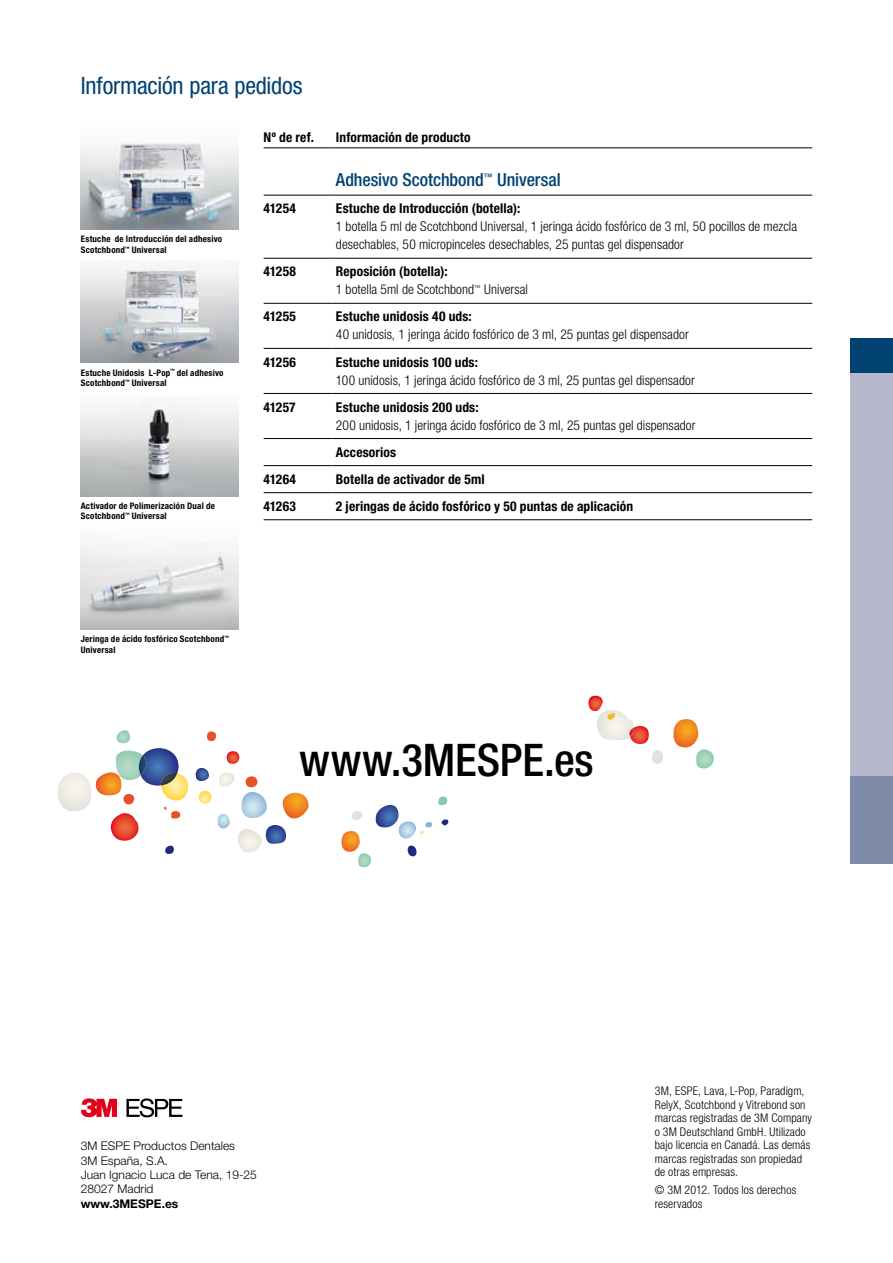
<style>
.page{position:relative;width:893px;height:1263px;background:#fff}
.page>*{position:absolute;margin:0;border:0;box-sizing:border-box;transform-origin:0 0}
.t1{font:500 condensed 45px "Helvetica Neue LT Std";letter-spacing:-.005em;color:#000}
.t2{font:condensed 24px "Helvetica Neue LT Std";letter-spacing:-.005em;color:#004272}
.t3{font:500 condensed 18px "Helvetica Neue LT Std";color:#004272}
.t4{font:300 condensed 13.5px/18px "Helvetica Neue LT Std";letter-spacing:.005em;color:#000}
.t5{font:700 condensed 13.5px "Helvetica Neue LT Std";letter-spacing:.01em;color:#000}
.t6{font:300 condensed 12px/13.5px "Helvetica Neue LT Std";letter-spacing:.01em;color:#000}
.t7{font:300 12px/14.4px "Helvetica Neue LT Std";color:#000}
.t8{font:700 12px "Helvetica Neue LT Std";color:#000}
.t9{font:700 condensed 9px/10.5px "Helvetica Neue LT Std";letter-spacing:.025em;color:#000}
.s1{font-weight:700}
</style>
<div class="page">
<div style="left:850px;top:372px;width:43px;height:404px;background:#b7b8cb"></div>
<div style="left:850px;top:776px;width:43px;height:87px;background:#7e8aa8"></div>
<div style="left:850px;top:338px;width:43px;height:34px;background:#004272"></div>
<hr style="left:0;top:589px;width:1px;height:674px;background:#004272">
<img style="left:81px;top:261px;width:157px;height:102px">
<img style="left:81px;top:142px;width:157px;height:88px">
<img style="left:81px;top:544px;width:157px;height:85px">
<img style="left:81px;top:406px;width:157px;height:90px">
<svg style="left:196px;top:768px;width:13px;height:13px"></svg>
<svg style="left:218px;top:814px;width:12px;height:14px"></svg>
<svg style="left:219px;top:772px;width:16px;height:15px"></svg>
<svg style="left:238px;top:825px;width:48px;height:27px"></svg>
<svg style="left:242px;top:776px;width:25px;height:42px"></svg>
<svg style="left:283px;top:793px;width:26px;height:25px"></svg>
<svg style="left:207px;top:731px;width:9px;height:10px"></svg>
<svg style="left:227px;top:751px;width:12px;height:13px"></svg>
<svg style="left:58px;top:730px;width:130px;height:124px"></svg>
<img style="left:161px;top:773px;width:16px;height:12px">
<svg style="left:199px;top:791px;width:12px;height:13px"></svg>
<svg style="left:441px;top:819px;width:7px;height:6px"></svg>
<svg style="left:438px;top:796px;width:9px;height:9px"></svg>
<svg style="left:342px;top:805px;width:90px;height:62px"></svg>
<svg style="left:652px;top:750px;width:11px;height:14px"></svg>
<svg style="left:673px;top:719px;width:41px;height:49px"></svg>
<svg style="left:588px;top:696px;width:61px;height:48px"></svg>
<svg style="left:81px;top:1098px;width:36px;height:19px"></svg>
<svg style="left:126px;top:1098px;width:56px;height:19px"></svg>
<hr style="left:264px;top:148px;width:68px;height:1px;background:#000">
<hr style="left:332px;top:148px;width:480px;height:1px;background:#000">
<hr style="left:264px;top:348px;width:68px;height:1px;background:#000">
<hr style="left:332px;top:348px;width:480px;height:1px;background:#000">
<hr style="left:264px;top:195px;width:68px;height:1px;background:#000">
<hr style="left:332px;top:195px;width:480px;height:1px;background:#000">
<hr style="left:264px;top:258px;width:68px;height:1px;background:#000">
<hr style="left:332px;top:258px;width:480px;height:1px;background:#000">
<hr style="left:264px;top:303px;width:68px;height:1px;background:#000">
<hr style="left:332px;top:303px;width:480px;height:1px;background:#000">
<hr style="left:264px;top:393px;width:68px;height:1px;background:#000">
<hr style="left:264px;top:438px;width:68px;height:1px;background:#000">
<hr style="left:264px;top:465px;width:68px;height:1px;background:#000">
<hr style="left:264px;top:492px;width:68px;height:1px;background:#000">
<hr style="left:264px;top:519px;width:68px;height:1px;background:#000">
<hr style="left:332px;top:393px;width:480px;height:1px;background:#000">
<hr style="left:332px;top:438px;width:480px;height:1px;background:#000">
<hr style="left:332px;top:465px;width:480px;height:1px;background:#000">
<hr style="left:332px;top:492px;width:480px;height:1px;background:#000">
<hr style="left:332px;top:519px;width:480px;height:1px;background:#000">
<h2 class="t2" style="left:81px;top:71px;width:223px">Información para pedidos</h2>
<p class="t5" style="left:264px;top:129px;width:52px">Nº de ref.</p>
<p class="t5" style="left:336px;top:129px;width:136px">Información de producto</p>
<h3 class="t3" style="left:336px;top:169px;width:226px">Adhesivo Scotchbond<sup>™</sup> Universal</h3>
<p class="t5" style="left:264px;top:200px;width:34px">41254</p>
<p class="t5" style="left:336px;top:200px;width:186px">Estuche de Introducción (botella):</p>
<p class="t4" style="left:336px;top:217px;width:463px">1 botella 5 ml de Scotchbond Universal, 1 jeringa ácido fosfórico de 3 ml, 50 pocillos de mezcla desechables, 50 micropinceles desechables, 25 puntas gel dispensador</p>
<p class="t5" style="left:264px;top:263px;width:34px">41258</p>
<p class="t4" style="left:336px;top:262px;width:194px"><span class="s1">Reposición (botella):<br></span>1 botella 5ml de Scotchbond<sup>™</sup> Universal</p>
<p class="t5" style="left:264px;top:308px;width:34px">41255</p>
<p class="t5" style="left:336px;top:308px;width:137px">Estuche unidosis 40 uds:</p>
<p class="t4" style="left:336px;top:326px;width:354px">40 unidosis, 1 jeringa ácido fosfórico de 3 ml, 25 puntas gel dispensador</p>
<p class="t5" style="left:264px;top:353px;width:34px">41256</p>
<p class="t5" style="left:336px;top:353px;width:143px">Estuche unidosis 100 uds:</p>
<p class="t4" style="left:336px;top:371px;width:360px">100 unidosis, 1 jeringa ácido fosfórico de 3 ml, 25 puntas gel dispensador</p>
<p class="t5" style="left:264px;top:399px;width:34px">41257</p>
<p class="t5" style="left:336px;top:399px;width:144px">Estuche unidosis 200 uds:</p>
<p class="t4" style="left:336px;top:416px;width:361px">200 unidosis, 1 jeringa ácido fosfórico de 3 ml, 25 puntas gel dispensador</p>
<p class="t5" style="left:336px;top:444px;width:62px">Accesorios</p>
<p class="t5" style="left:264px;top:471px;width:34px">41264</p>
<p class="t5" style="left:336px;top:471px;width:150px">Botella de activador de 5ml</p>
<p class="t5" style="left:264px;top:498px;width:34px">41263</p>
<p class="t5" style="left:336px;top:498px;width:299px">2 jeringas de ácido fosfórico y 50 puntas de aplicación</p>
<p class="t9" style="left:81px;top:234px;width:143px">Estuche de Introducción del adhesivo<br>Scotchbond<sup>™</sup> Universal</p>
<p class="t9" style="left:81px;top:367px;width:144px">Estuche Unidosis L-Pop<sup>™</sup> del adhesivo<br>Scotchbond<sup>™</sup> Universal</p>
<p class="t9" style="left:81px;top:500px;width:136px">Activador de Polimerización Dual de<br>Scotchbond<sup>™</sup> Universal</p>
<p class="t9" style="left:81px;top:634px;width:150px">Jeringa de ácido fosfórico Scotchbond<sup>™<br></sup>Universal</p>
<h1 class="t1" style="left:299px;top:733px;width:296px">www.3MESPE.es</h1>
<p class="t7" style="left:81px;top:1138px;width:178px">3M ESPE Productos Dentales<br>3M España, S.A.<br>Juan Ignacio Luca de Tena, 19-25<br>28027 Madrid</p>
<p class="t8" style="left:81px;top:1196px;width:99px">www.3MESPE.es</p>
<p class="t6" style="left:655px;top:1084px;width:159px">3M, ESPE, Lava, L-Pop, Paradigm,<br>RelyX, Scotchbond y Vitrebond son marcas registradas de 3M Company o 3M Deutschland GmbH. Utilizado bajo licencia en Canadá. Las demás marcas registradas son propiedad de otras empresas.</p>
<p class="t6" style="left:655px;top:1183px;width:143px">© 3M 2012. Todos los derechos reservados</p>
</div>
